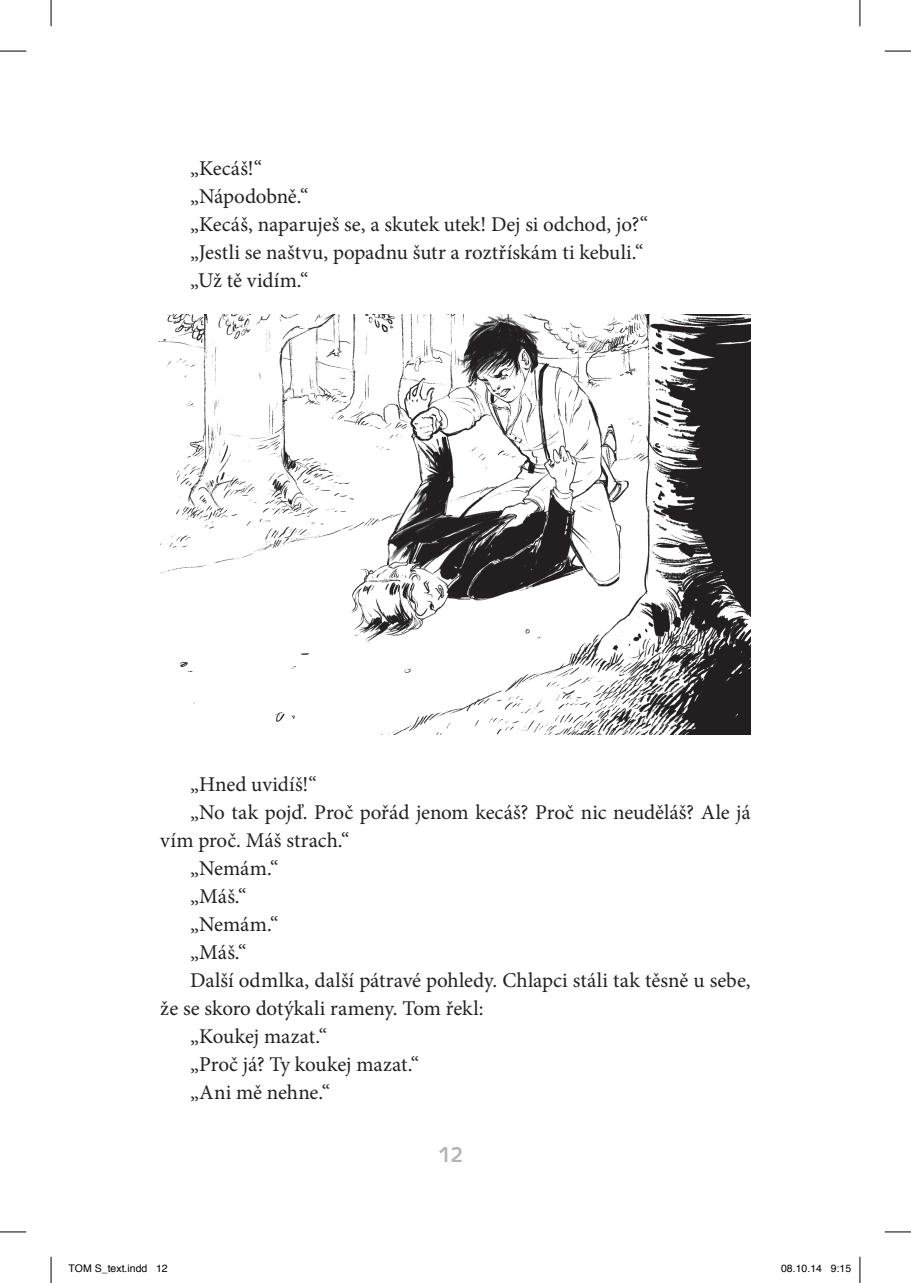
<style>
.page{position:relative;width:911px;height:1283px;background:#fff}
.page>*{position:absolute;margin:0;border:0;box-sizing:border-box;transform-origin:0 0}
.t1{font:21px/28px "Minion Pro";letter-spacing:-.005em;color:#231f20}
.t2{font:21px "Metron Medium Pro";color:#b2b3b7}
.t3{font:10.5px "Helvetica";color:#000}
</style>
<div class="page">
<img style="left:159px;top:315px;width:592px;height:420px">
<svg style="left:0;top:51px;width:26px;height:1px"></svg>
<svg style="left:884px;top:51px;width:27px;height:1px"></svg>
<svg style="left:0;top:1231px;width:26px;height:1px"></svg>
<svg style="left:884px;top:1231px;width:27px;height:1px"></svg>
<svg style="left:51px;top:0;width:1px;height:26px"></svg>
<svg style="left:51px;top:1256px;width:1px;height:27px"></svg>
<svg style="left:859px;top:0;width:1px;height:26px"></svg>
<svg style="left:859px;top:1256px;width:1px;height:27px"></svg>
<p class="t1" style="left:190px;top:154px;width:460px">„Kecáš!“<br>„Nápodobně.“<br>„Kecáš, naparuješ se, a skutek utek! Dej si odchod, jo?“ „Jestli se naštvu, popadnu šutr a roztřískám ti kebuli.“ „Už tě vidím.“</p>
<p class="t1" style="left:190px;top:770px;width:128px">„Hned uvidíš!“</p>
<p class="t1" style="left:190px;top:798px;width:562px">„No tak pojď. Proč pořád jenom kecáš? Proč nic neuděláš? Ale já</p>
<p class="t1" style="left:160px;top:826px;width:191px">vím proč. Máš strach.“</p>
<p class="t1" style="left:190px;top:854px;width:90px">„Nemám.“</p>
<p class="t1" style="left:190px;top:882px;width:58px">„Máš.“</p>
<p class="t1" style="left:190px;top:910px;width:90px">„Nemám.“</p>
<p class="t1" style="left:190px;top:938px;width:58px">„Máš.“</p>
<p class="t1" style="left:190px;top:966px;width:562px">Další odmlka, další pátravé pohledy. Chlapci stáli tak těsně u sebe,</p>
<p class="t1" style="left:160px;top:994px;width:325px">že se skoro dotýkali rameny. Tom řekl:</p>
<p class="t1" style="left:190px;top:1022px;width:138px">„Koukej mazat.“</p>
<p class="t1" style="left:190px;top:1050px;width:231px">„Proč já? Ty koukej mazat.“</p>
<p class="t1" style="left:190px;top:1078px;width:142px">„Ani mě nehne.“</p>
<p class="t2" style="left:437px;top:1142px;width:27px">12</p>
<p class="t3" style="left:69px;top:1260px;width:101px">TOM S_text.indd 12</p>
<p class="t3" style="left:781px;top:1260px;width:72px">08.10.14 9:15</p>
</div>
